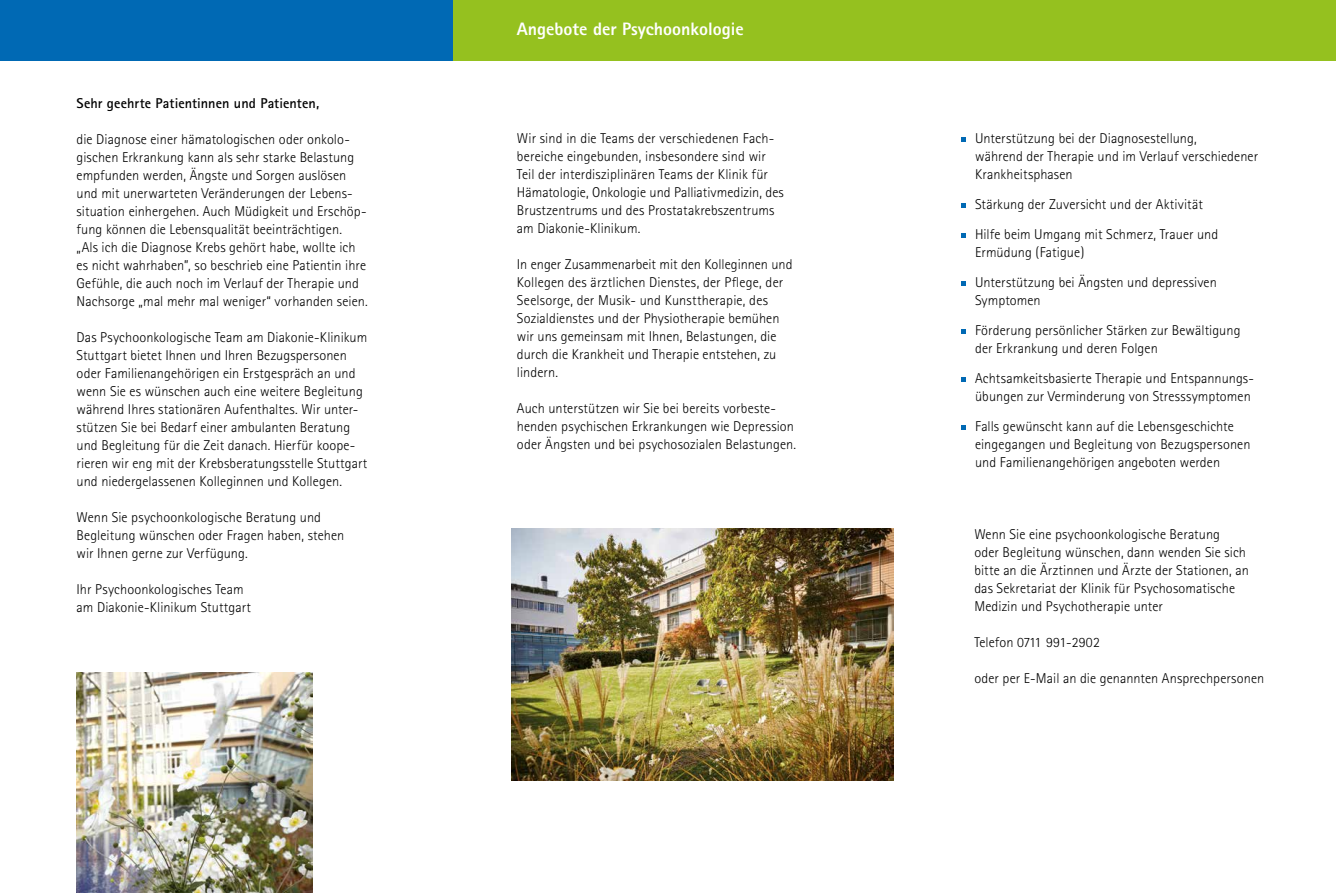
<style>
.page{position:relative;width:1336px;height:893px;background:#fff}
.page>*{position:absolute;margin:0;border:0;box-sizing:border-box;transform-origin:0 0}
.t1{font:800 18px "Rotis Sans Serif";color:#fff}
.t2{font:300 14.25px/18px "Rotis Sans Serif";letter-spacing:.005em;color:#000}
.t3{font:700 14.25px "Rotis Sans Serif";letter-spacing:.005em;color:#000}
</style>
<div class="page">
<div style="left:0;top:0;width:453px;height:61px;background:#0069b4"></div>
<div style="left:453px;top:0;width:882px;height:60px;background:#95c11f"></div>
<svg style="left:961px;top:137px;width:4px;height:4px"></svg>
<svg style="left:961px;top:203px;width:4px;height:4px"></svg>
<svg style="left:961px;top:233px;width:4px;height:4px"></svg>
<svg style="left:961px;top:281px;width:4px;height:4px"></svg>
<svg style="left:961px;top:329px;width:4px;height:4px"></svg>
<svg style="left:961px;top:377px;width:4px;height:4px"></svg>
<svg style="left:961px;top:425px;width:4px;height:4px"></svg>
<img style="left:511px;top:529px;width:382px;height:252px">
<img style="left:77px;top:673px;width:236px;height:220px">
<p class="t3" style="left:77px;top:94px;width:244px">Sehr geehrte Patientinnen und Patienten,</p>
<p class="t2" style="left:77px;top:130px;width:293px">die Diagnose einer hämatologischen oder onkolo&shy;gischen Erkrankung kann als sehr starke Belastung empfunden werden, Ängste und Sorgen auslösen und mit unerwarteten Veränderungen der Lebens&shy;situation einhergehen. Auch Müdigkeit und Erschöp&shy;fung können die Lebensqualität beeinträchtigen.<br>„Als ich die Diagnose Krebs gehört habe, wollte ich es nicht wahrhaben”, so beschrieb eine Patientin ihre Gefühle, die auch noch im Verlauf der Therapie und Nachsorge „mal mehr mal weniger“ vorhanden seien.</p>
<p class="t2" style="left:77px;top:328px;width:292px">Das Psychoonkologische Team am Diakonie-Klinikum Stuttgart bietet Ihnen und Ihren Bezugspersonen oder Familienangehörigen ein Erstgespräch an und wenn Sie es wünschen auch eine weitere Begleitung während Ihres stationären Aufenthaltes. Wir unter&shy;stützen Sie bei Bedarf einer ambulanten Beratung und Begleitung für die Zeit danach. Hierfür koope&shy;rieren wir eng mit der Krebsberatungsstelle Stuttgart und niedergelassenen Kolleginnen und Kollegen.</p>
<p class="t2" style="left:77px;top:508px;width:269px">Wenn Sie psychoonkologische Beratung und<br>Begleitung wünschen oder Fragen haben, stehen wir Ihnen gerne zur Verfügung.</p>
<p class="t2" style="left:77px;top:580px;width:176px">Ihr Psychoonkologisches Team am Diakonie-Klinikum Stuttgart</p>
<p class="t1" style="left:517px;top:18px;width:228px">Angebote der Psychoonkologie</p>
<p class="t2" style="left:517px;top:130px;width:268px">Wir sind in die Teams der verschiedenen Fach&shy;bereiche eingebunden, insbesondere sind wir Teil der interdisziplinären Teams der Klinik für Hämatologie, Onkologie und Palliativmedizin, des Brustzentrums und des Prostatakrebszentrums am Diakonie-Klinikum.</p>
<p class="t2" style="left:517px;top:256px;width:277px">In enger Zusammenarbeit mit den Kolleginnen und Kollegen des ärztlichen Dienstes, der Pflege, der Seelsorge, der Musik- und Kunsttherapie, des Sozialdienstes und der Physiotherapie bemühen wir uns gemeinsam mit Ihnen, Belastungen, die durch die Krankheit und Therapie entstehen, zu lindern.</p>
<p class="t2" style="left:517px;top:399px;width:281px">Auch unterstützen wir Sie bei bereits vorbeste&shy;henden psychischen Erkrankungen wie Depression oder Ängsten und bei psychosozialen Belastungen.</p>
<p class="t2" style="left:974px;top:129px;width:284px">Unterstützung bei der Diagnosestellung,<br>während der Therapie und im Verlauf verschiedener<br>Krankheitsphasen</p>
<p class="t2" style="left:974px;top:189px;width:245px;line-height:30px">Stärkung der Zuversicht und der Aktivität<br>Hilfe beim Umgang mit Schmerz, Trauer und</p>
<p class="t2" style="left:974px;top:237px;width:243px;line-height:30px">Ermüdung (Fatigue)<br>Unterstützung bei Ängsten und depressiven</p>
<p class="t2" style="left:974px;top:285px;width:267px;line-height:30px">Symptomen<br>Förderung persönlicher Stärken zur Bewältigung</p>
<p class="t2" style="left:974px;top:333px;width:280px;line-height:30px">der Erkrankung und deren Folgen<br>Achtsamkeitsbasierte Therapie und Entspannungs-</p>
<p class="t2" style="left:974px;top:381px;width:277px;line-height:30px">übungen zur Verminderung von Stresssymptomen<br>Falls gewünscht kann auf die Lebensgeschichte</p>
<p class="t2" style="left:974px;top:435px;width:277px">eingegangen und Begleitung von Bezugspersonen und Familienangehörigen angeboten werden</p>
<p class="t2" style="left:974px;top:526px;width:276px">Wenn Sie eine psychoonkologische Beratung<br>oder Begleitung wünschen, dann wenden Sie sich bitte an die Ärztinnen und Ärzte der Stationen, an das Sekretariat der Klinik für Psychosomatische Medizin und Psychotherapie unter</p>
<p class="t2" style="left:974px;top:634px;width:127px">Telefon 0711 991-2902</p>
<p class="t2" style="left:974px;top:670px;width:291px">oder per E-Mail an die genannten Ansprechpersonen</p>
</div>
